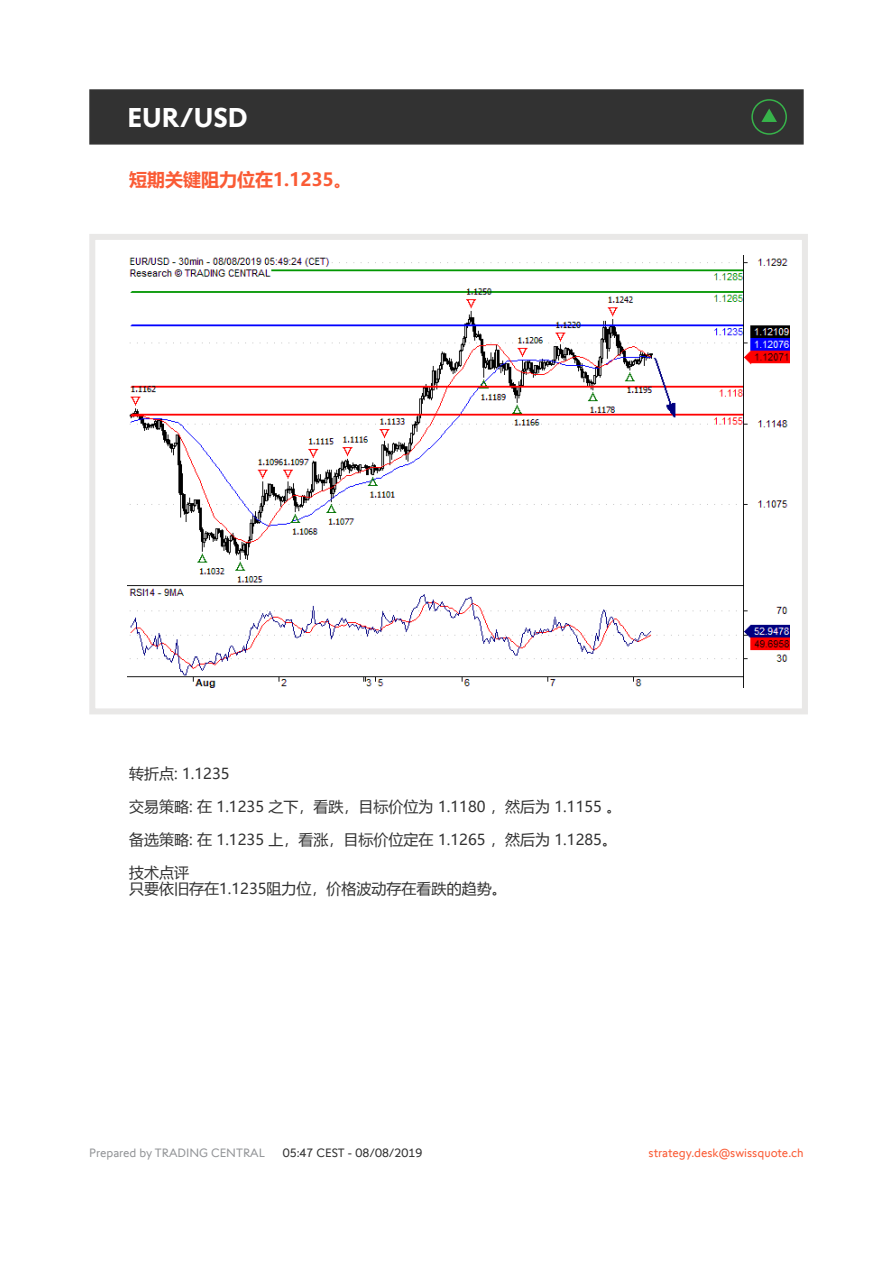
<style>
.page{position:relative;width:893px;height:1263px;background:#fff}
.page>*{position:absolute;margin:0;border:0;box-sizing:border-box;transform-origin:0 0}
.t1{font:700 27px "Swissquote CT";color:#fff}
.t2{font:700 18px "Microsoft Ya Hei UI";color:#fa5b35}
.t3{font:15px/16.5px "Microsoft Ya Hei UI";color:#323232}
.t4{font:12px "Swissquote CT";color:#fa5b35}
.t5{font:12px "Swissquote CT";color:#939598}
.t6{font:12px "Swissquote CT";color:#323232}
</style>
<div class="page">
<div style="left:89px;top:234px;width:719px;height:480px;border:6px solid #e9e8e7"></div>
<div style="left:89px;top:89px;width:715px;height:56px;background:#323232;border:2px solid #323232"></div>
<img style="left:128px;top:255px;width:661px;height:432px">
<svg style="left:751px;top:99px;width:36px;height:36px"></svg>
<h1 class="t1" style="left:128px;top:101px;width:122px">EUR/USD</h1>
<p class="t2" style="left:129px;top:167px;width:224px">短期关键阻力位在1.1235。</p>
<p class="t3" style="left:129px;top:765px;width:102px">转折点: 1.1235</p>
<p class="t3" style="left:129px;top:798px;width:494px">交易策略: 在 1.1235 之下，看跌，目标价位为 1.1180 ，然后为 1.1155 。</p>
<p class="t3" style="left:129px;top:831px;width:489px">备选策略: 在 1.1235 上，看涨，目标价位定在 1.1265 ，然后为 1.1285。</p>
<p class="t3" style="left:129px;top:864px;width:379px">技术点评<br>只要依旧存在1.1235阻力位，价格波动存在看跌的趋势。</p>
<p class="t5" style="left:89px;top:1145px;width:177px">Prepared by TRADING CENTRAL</p>
<p class="t6" style="left:283px;top:1145px;width:141px">05:47 CEST - 08/08/2019</p>
<p class="t4" style="left:649px;top:1145px;width:157px">strategy.desk@swissquote.ch</p>
</div>
